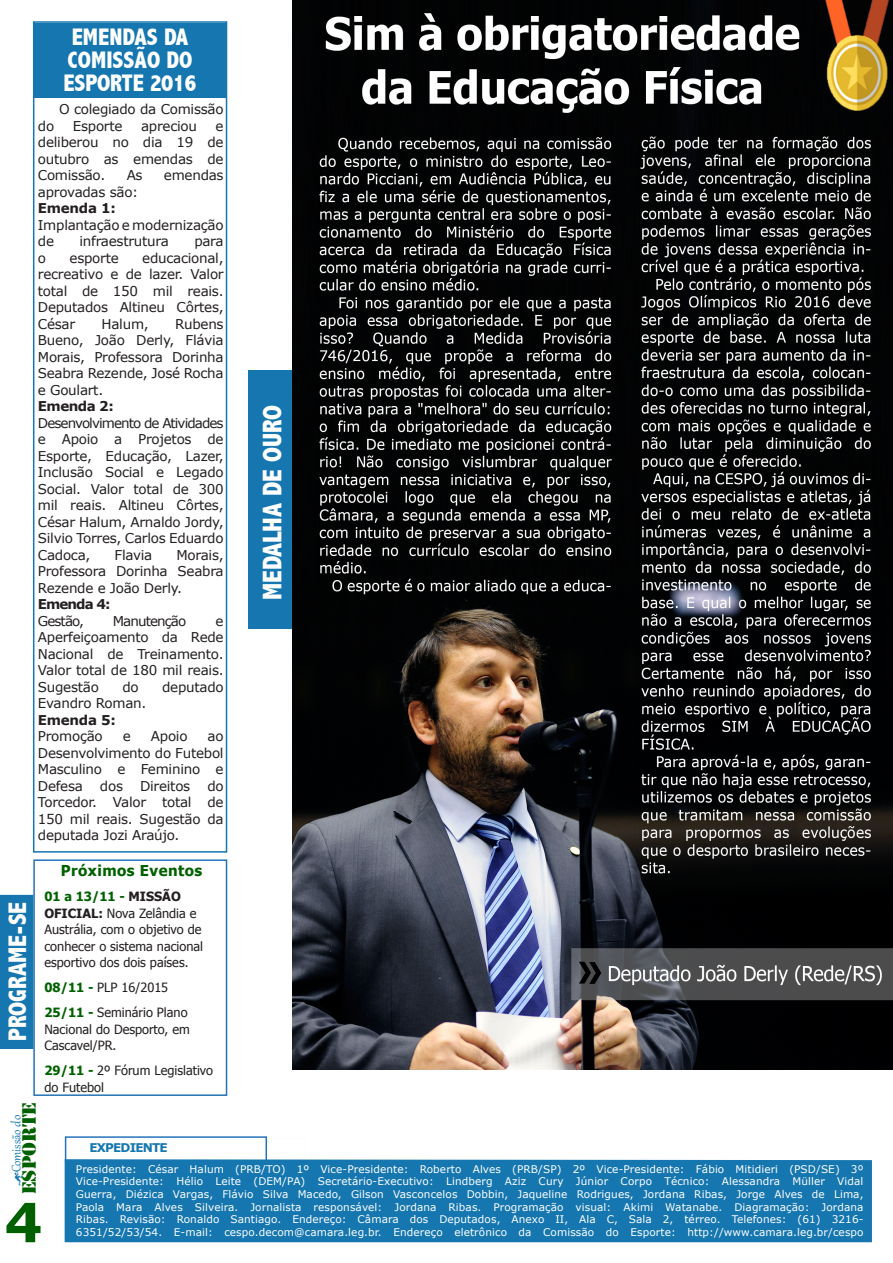
<style>
.page{position:relative;width:893px;height:1263px;background:#fff}
.page>*{position:absolute;margin:0;border:0;box-sizing:border-box;transform-origin:0 0}
.t1{font:700 54px "Verdana";color:#006000}
.Texto_arena{font:800 condensed 27px "Abadi";color:#fff}
.t2{font:800 condensed 25.5px "Abadi";color:#fffefd}
.Texto_arena-2{font:800 condensed 24px/22.8px "Abadi";color:#fff;text-align:center}
.Texto_arena-3{font:18px "Stencil Std";color:#006000;scale:1.07 1}
.t3{font:700 15px "Tahoma";letter-spacing:.03em;color:#006000}
.Texto_arena-4{font:15px "Gabriola";letter-spacing:-.005em;color:#1576b0}
.Texto_arena-5{font:13.5px/16.5px "Verdana";letter-spacing:-.02em;color:#231f20;text-align:justify}
.Texto_arena-6{font:700 13.5px "Verdana";letter-spacing:-.03em;color:#231f20}
.Texto_arena-7{font:13.5px "Verdana";letter-spacing:-.07em;color:#231f20}
.t4{font:12.75px/16.5px "Tahoma";color:#231f20}
.t5{font:700 12px "Verdana";letter-spacing:-.07em;color:#1576b0}
.Texto_arena-8{font:10.5px/12.6px "Verdana";letter-spacing:.01em;color:#fff;text-align:justify}
.s1{font-weight:700;color:#006000}
.s2{font-weight:700}
.s3{font-family:"Athletes"}
</style>
<div class="page">
<svg style="left:64px;top:1136px;width:203px;height:27px"></svg>
<div style="left:65px;top:1159px;width:807px;height:83px;background:#1576b0"></div>
<div style="left:33px;top:21px;width:194px;height:832px;border:2px solid #1576b0"></div>
<div style="left:33px;top:859px;width:194px;height:237px;border:2px solid #2473ba"></div>
<div style="left:1px;top:895px;width:32px;height:153px;background:#1576b0"></div>
<div style="left:0;top:895px;width:33px;height:154px;border:2px solid #1576b0"></div>
<div style="left:248px;top:370px;width:52px;height:258px;background:#1576b0"></div>
<img style="left:293px;top:0;width:600px;height:1069px">
<div style="left:34px;top:23px;width:192px;height:74px;background:#1576b0"></div>
<p class="Texto_arena-2" style="left:64px;top:26px;width:134px">EMENDAS DA<br>COMISSÃO DO<br>ESPORTE 2016</p>
<p class="Texto_arena-5" style="left:59px;top:101px;width:166px">O colegiado da Comissão</p>
<p class="t2" style="left:3px;top:1041px;width:141px;rotate:-90deg">PROGRAME-SE</p>
<p class="Texto_arena-5" style="left:38px;top:118px;width:18px">do</p>
<p class="Texto_arena-5" style="left:73px;top:118px;width:51px">Esporte</p>
<p class="Texto_arena-5" style="left:141px;top:118px;width:57px">apreciou</p>
<p class="Texto_arena-5" style="left:38px;top:118px;width:187px;text-indent:178px">e deliberou no dia 19 de outubro as emendas de Comissão.</p>
<p class="Texto_arena-5" style="left:127px;top:167px;width:17px">As</p>
<p class="Texto_arena-5" style="left:164px;top:167px;width:61px">emendas</p>
<p class="Texto_arena-5" style="left:38px;top:184px;width:102px">aprovadas são:</p>
<p class="Texto_arena-6" style="left:38px;top:199px;width:80px">Emenda 1:</p>
<p class="Texto_arena-5" style="left:38px;top:217px;width:187px">Implantação e modernização de</p>
<p class="Texto_arena-5" style="left:80px;top:233px;width:91px">infraestrutura</p>
<p class="Texto_arena-5" style="left:194px;top:233px;width:31px">para</p>
<p class="Texto_arena-5" style="left:38px;top:250px;width:187px;text-indent:104px">educacional, recreativo e de lazer. Valor total de 150 mil reais.<br>Deputados Altineu Côrtes, César</p>
<p class="Texto_arena-5" style="left:38px;top:250px;width:10px">o</p>
<p class="Texto_arena-5" style="left:70px;top:250px;width:51px">esporte</p>
<p class="Texto_arena-5" style="left:38px;top:316px;width:187px;text-indent:137px">Rubens Bueno, João Derly, Flávia Morais, Professora Dorinha Seabra Rezende, José Rocha e Goulart.</p>
<p class="Texto_arena-6" style="left:38px;top:397px;width:77px">Emenda 2:</p>
<p class="Texto_arena-5" style="left:38px;top:415px;width:187px">Desenvolvimento de Atividades e Apoio a Projetos de Esporte, Educação, Lazer, Inclusão Social e Legado Social. Valor total de 300 mil reais. Altineu Côrtes, César Halum, Arnaldo Jordy, Silvio Torres, Carlos Eduardo Cadoca,</p>
<p class="Texto_arena-5" style="left:102px;top:316px;width:49px">Halum,</p>
<p class="Texto_arena-5" style="left:114px;top:547px;width:39px">Flavia</p>
<p class="Texto_arena-5" style="left:38px;top:547px;width:187px;text-indent:139px">Morais, Professora Dorinha Seabra Rezende e João Derly.</p>
<p class="Texto_arena-6" style="left:38px;top:595px;width:74px">Emenda 4:</p>
<p class="Texto_arena-5" style="left:38px;top:613px;width:48px">Gestão,</p>
<p class="Texto_arena-7" style="left:113px;top:612px;width:75px">Manutenção</p>
<p class="Texto_arena-5" style="left:38px;top:613px;width:187px;text-indent:178px">e Aperfeiçoamento da Rede Nacional de Treinamento.<br>Valor total de 180 mil reais.<br>Sugestão</p>
<p class="Texto_arena-5" style="left:122px;top:679px;width:18px">do</p>
<p class="Texto_arena-5" style="left:162px;top:679px;width:63px">deputado</p>
<p class="Texto_arena-5" style="left:38px;top:695px;width:110px">Evandro Roman.</p>
<p class="Texto_arena-6" style="left:38px;top:710px;width:80px">Emenda 5:</p>
<p class="Texto_arena-5" style="left:38px;top:728px;width:66px">Promoção</p>
<p class="Texto_arena-5" style="left:123px;top:728px;width:10px">e</p>
<p class="Texto_arena-5" style="left:151px;top:728px;width:38px">Apoio</p>
<p class="Texto_arena-5" style="left:38px;top:728px;width:187px;text-indent:170px">ao Desenvolvimento do Futebol Masculino e Feminino e Defesa</p>
<p class="Texto_arena-5" style="left:38px;top:778px;width:187px;text-indent:169px">do Torcedor. Valor total de 150 mil reais. Sugestão da deputada Jozi Araújo.</p>
<p class="Texto_arena-5" style="left:100px;top:778px;width:25px">dos</p>
<p class="Texto_arena-5" style="left:140px;top:778px;width:52px">Direitos</p>
<p class="t3" style="left:61px;top:860px;width:143px">Próximos Eventos</p>
<p class="t4" style="left:44px;top:888px;width:160px"><span class="s1">01 a 13/11 -</span> <span class="s2">MISSÃO<br>OFICIAL:</span> Nova Zelândia e<br>Austrália, com o objetivo de conhecer o sistema nacional esportivo dos dois países.</p>
<p class="t4" style="left:44px;top:979px;width:125px"><span class="s1">08/11 -</span> PLP 16/2015</p>
<p class="t4" style="left:44px;top:1004px;width:147px"><span class="s1">25/11 -</span> Seminário Plano<br>Nacional do Desporto, em<br>Cascavel/PR.</p>
<p class="t4" style="left:44px;top:1062px;width:170px"><span class="s1">29/11 -</span> 2º Fórum Legislativo do Futebol</p>
<p class="Texto_arena" style="left:257px;top:600px;width:197px;rotate:-90deg">MEDALHA DE OURO</p>
<p class="Texto_arena-3" style="left:17px;top:1194px;width:88px;rotate:-90deg">ESPORTE</p>
<p class="Texto_arena-4" style="left:7px;top:1186px;width:73px;rotate:-90deg"><span class="s3">B</span>Comissão do</p>
<p class="t1" style="left:4px;top:1184px;width:40px">4</p>
<p class="t5" style="left:90px;top:1139px;width:80px">EXPEDIENTE</p>
<p class="Texto_arena-8" style="left:76px;top:1162px;width:789px">Presidente: César Halum (PRB/TO) 1º Vice-Presidente: Roberto Alves (PRB/SP) 2º Vice-Presidente: Fábio Mitidieri (PSD/SE) 3º Vice-Presidente: Hélio Leite (DEM/PA) Secretário-Executivo: Lindberg Aziz Cury Júnior Corpo Técnico: Alessandra Müller Vidal Guerra, Diézica Vargas, Flávio Silva Macedo, Gilson Vasconcelos Dobbin, Jaqueline Rodrigues, Jordana Ribas, Jorge Alves de Lima, Paola Mara Alves Silveira. Jornalista responsável: Jordana Ribas. Programação visual: Akimi Watanabe. Diagramação: Jordana Ribas. Revisão: Ronaldo Santiago. Endereço: Câmara dos Deputados, Anexo II, Ala C, Sala 2, térreo. Telefones: (61) 3216- 6351/52/53/54. E-mail: cespo.decom@camara.leg.br. Endereço eletrônico da Comissão do Esporte: http://www.camara.leg.br/cespo</p>
</div>
